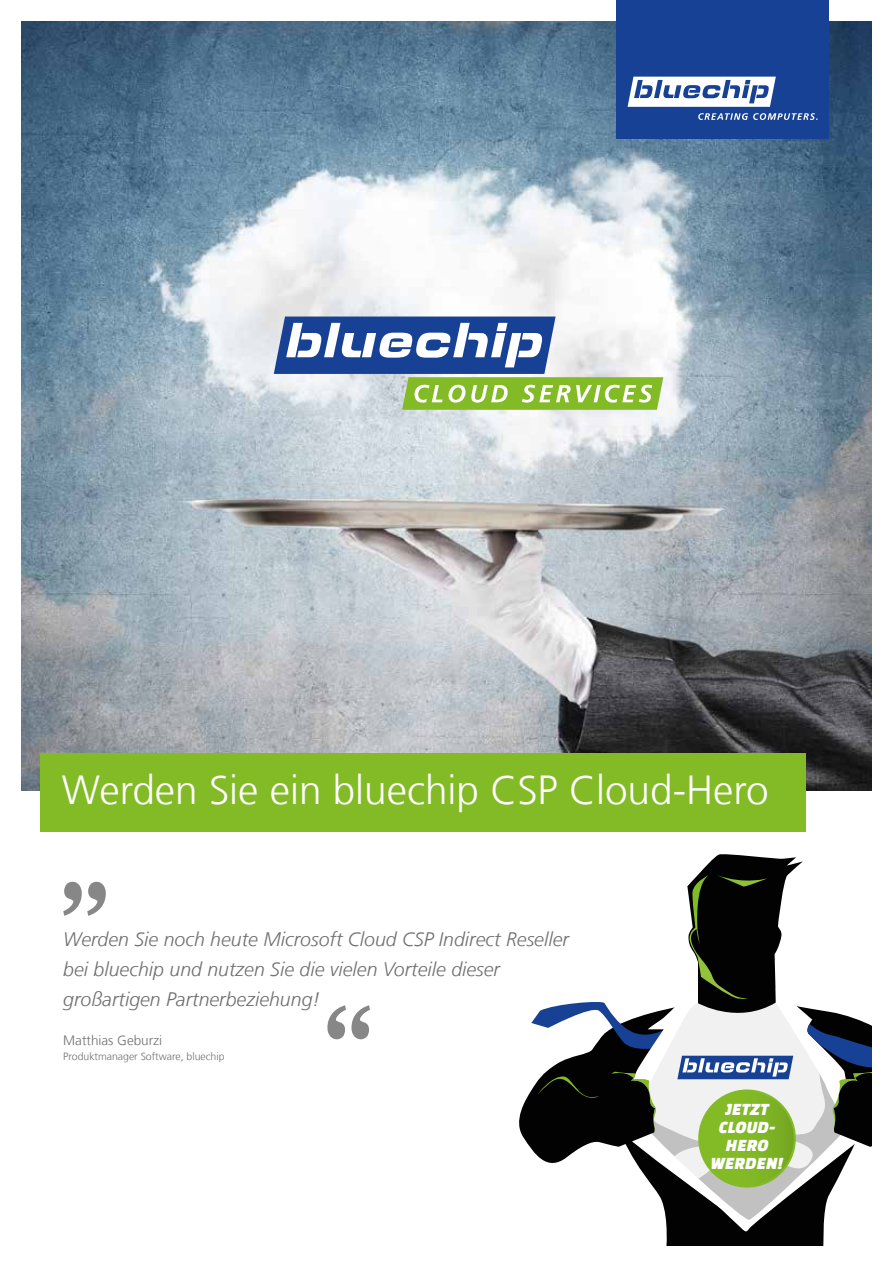
<style>
.page{position:relative;width:893px;height:1263px;background:#fff}
.page>*{position:absolute;margin:0;border:0;box-sizing:border-box;transform-origin:0 0}
.t1{font:300 40.5px "Frutiger LT Com";color:#fff}
.t2{font:italic 300 19.5px/30px "Frutiger LT Com";color:#716f6f}
.t3{font:italic 17.85px/17.9px "Changa One";color:#fff;text-align:center}
.t4{font:300 13.5px "Frutiger LT Com";color:#716f6f}
.t5{font:300 10.5px "Frutiger LT Com";color:#716f6f}
</style>
<div class="page">
<img style="left:21px;top:21px;width:851px;height:770px">
<svg style="left:274px;top:316px;width:389px;height:94px"></svg>
<svg style="left:63px;top:882px;width:43px;height:34px"></svg>
<svg style="left:327px;top:1005px;width:43px;height:34px"></svg>
<div style="left:617px;top:0;width:212px;height:138px;background:#164194"></div>
<svg style="left:628px;top:77px;width:148px;height:30px"></svg>
<svg style="left:698px;top:113px;width:120px;height:7px"></svg>
<div style="left:41px;top:753px;width:765px;height:78px;background:#83bb26"></div>
<div style="left:666px;top:1235px;width:158px;height:11px;background:#020203"></div>
<div style="left:666px;top:1225px;width:158px;height:10px;background:#020203"></div>
<svg style="left:519px;top:854px;width:353px;height:371px"></svg>
<div style="left:699px;top:1090px;width:96px;height:96px;background:linear-gradient(to right,#86c027,#79ad23);border-radius:48px"></div>
<div style="left:698px;top:1089px;width:98px;height:98px;border:2px solid #83bb26;border-radius:50%"></div>
<h1 class="t1" style="left:62px;top:767px;width:708px">Werden Sie ein bluechip CSP Cloud-Hero</h1>
<p class="t2" style="left:63px;top:924px;width:507px">Werden Sie noch heute Microsoft Cloud CSP Indirect Reseller bei bluechip und nutzen Sie die vielen Vorteile dieser großartigen Partnerbeziehung!</p>
<p class="t4" style="left:63px;top:1032px;width:100px">Matthias Geburzi</p>
<p class="t5" style="left:63px;top:1050px;width:163px">Produktmanager Software, bluechip</p>
<p class="t3" style="left:711px;top:1100px;width:74px">JETZT<br>CLOUD-<br>HERO<br>WERDEN!</p>
</div>
